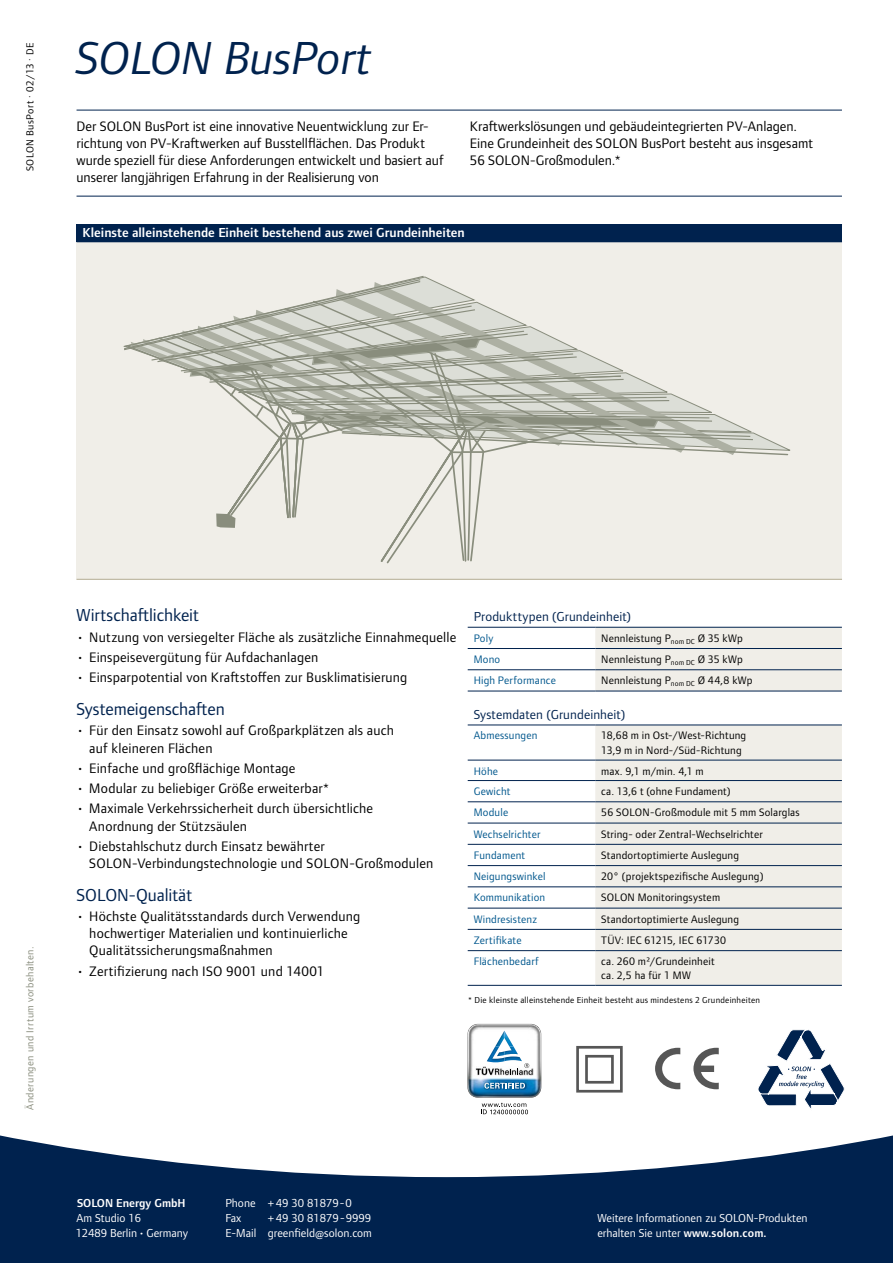
<style>
.page{position:relative;width:893px;height:1263px;background:#fff}
.page>*{position:absolute;margin:0;border:0;box-sizing:border-box;transform-origin:0 0}
.t1{font:italic 48px "Foundry Form Sans";color:#00224e}
.SubHeadline{font:18px "Foundry Form Sans";color:#00224e}
.CopyText{font:14.25px/17.1px "Foundry Form Sans";letter-spacing:.01em;color:#000}
.Grafiken_Headline{font:600 13.5px "Foundry Form Sans OT2";color:#fff}
.SubHeadline-2{font:13.5px "Foundry Form Sans";letter-spacing:.01em;color:#00224e}
.Footer_Adresse{font:12px/15px "Foundry Form Sans";color:#fff}
.Footer_Adresse-2{font:600 12px "Foundry Form Sans";color:#fff}
.Product_Facts_Tabell{font:11.25px "Foundry Form Sans";letter-spacing:.015em;color:#000}
.Product_Facts_Tabell-2{font:11.25px "Foundry Form Sans";letter-spacing:.015em;color:#00578d}
.LanguageVersion{font:10.5px "Foundry Form Sans";letter-spacing:.04em;color:#898d7d}
.LanguageVersion-2{font:10.5px "Foundry Form Sans";letter-spacing:.04em;color:#000}
.SubHeadline-3{font:9px "Foundry Form Sans";letter-spacing:.03em;color:#000}
.s1{font-weight:600}
</style>
<div class="page">
<hr style="left:77px;top:110px;width:765px;height:1px;background:#00224e">
<hr style="left:77px;top:196px;width:765px;height:1px;background:#00224e">
<svg style="left:0;top:1135px;width:893px;height:128px;fill:#00224e"></svg>
<div style="left:595px;top:628px;width:247px;height:63px;background:#f0eee8"></div>
<hr style="left:468px;top:627px;width:127px;height:1px;background:#00224e">
<hr style="left:595px;top:627px;width:247px;height:1px;background:#00224e">
<hr style="left:468px;top:648px;width:127px;height:1px;background:#00224e">
<hr style="left:595px;top:648px;width:247px;height:1px;background:#00224e">
<hr style="left:468px;top:669px;width:127px;height:1px;background:#00224e">
<hr style="left:595px;top:669px;width:247px;height:1px;background:#00224e">
<hr style="left:468px;top:691px;width:127px;height:1px;background:#00224e">
<hr style="left:595px;top:691px;width:247px;height:1px;background:#00224e">
<div style="left:595px;top:726px;width:247px;height:259px;background:#f0eee8"></div>
<hr style="left:468px;top:725px;width:127px;height:1px;background:#00224e">
<hr style="left:595px;top:725px;width:247px;height:1px;background:#00224e">
<hr style="left:468px;top:760px;width:127px;height:1px;background:#00224e">
<hr style="left:595px;top:760px;width:247px;height:1px;background:#00224e">
<hr style="left:468px;top:780px;width:127px;height:1px;background:#00224e">
<hr style="left:595px;top:780px;width:247px;height:1px;background:#00224e">
<hr style="left:468px;top:801px;width:127px;height:1px;background:#00224e">
<hr style="left:595px;top:801px;width:247px;height:1px;background:#00224e">
<hr style="left:468px;top:823px;width:127px;height:1px;background:#00224e">
<hr style="left:595px;top:823px;width:247px;height:1px;background:#00224e">
<hr style="left:468px;top:844px;width:127px;height:1px;background:#00224e">
<hr style="left:595px;top:844px;width:247px;height:1px;background:#00224e">
<hr style="left:468px;top:865px;width:127px;height:1px;background:#00224e">
<hr style="left:595px;top:865px;width:247px;height:1px;background:#00224e">
<hr style="left:468px;top:886px;width:127px;height:1px;background:#00224e">
<hr style="left:595px;top:886px;width:247px;height:1px;background:#00224e">
<hr style="left:468px;top:908px;width:127px;height:1px;background:#00224e">
<hr style="left:595px;top:908px;width:247px;height:1px;background:#00224e">
<hr style="left:468px;top:929px;width:127px;height:1px;background:#00224e">
<hr style="left:595px;top:929px;width:247px;height:1px;background:#00224e">
<hr style="left:468px;top:950px;width:127px;height:1px;background:#00224e">
<hr style="left:595px;top:950px;width:247px;height:1px;background:#00224e">
<hr style="left:468px;top:985px;width:127px;height:1px;background:#00224e">
<hr style="left:595px;top:985px;width:247px;height:1px;background:#00224e">
<div style="left:77px;top:225px;width:765px;height:17px;background:#00224e"></div>
<div style="left:77px;top:242px;width:765px;height:337px;background:#f0eee8"></div>
<hr style="left:77px;top:224px;width:765px;height:1px;background:#00224e">
<hr style="left:77px;top:579px;width:765px;height:1px;background:#b6af96">
<svg style="left:123px;top:276px;width:668px;height:288px"></svg>
<svg style="left:576px;top:1046px;width:47px;height:46px"></svg>
<svg style="left:655px;top:1048px;width:25px;height:41px"></svg>
<svg style="left:693px;top:1048px;width:26px;height:41px"></svg>
<svg style="left:758px;top:1029px;width:87px;height:80px"></svg>
<svg style="left:467px;top:1024px;width:74px;height:90px"></svg>
<p class="LanguageVersion-2" style="left:24px;top:171px;width:130px;rotate:-90deg">SOLON BusPort · 02/13 · DE</p>
<p class="t1" style="left:77px;top:31px;width:295px">SOLON BusPort</p>
<p class="CopyText" style="left:77px;top:117px;width:369px">Der SOLON BusPort ist eine innovative Neuentwicklung zur Er&shy;richtung von PV-Kraftwerken auf Busstellflächen. Das Produkt wurde speziell für diese Anforderungen entwickelt und basiert auf unserer langjährigen Erfahrung in der Realisierung von</p>
<p class="CopyText" style="left:470px;top:117px;width:345px">Kraftwerkslösungen und gebäudeintegrierten PV-Anlagen.<br>Eine Grundeinheit des SOLON BusPort besteht aus insgesamt<br>56 SOLON-Großmodulen.*</p>
<p class="Grafiken_Headline" style="left:83px;top:223px;width:384px">Kleinste alleinstehende Einheit bestehend aus zwei Grundeinheiten</p>
<p class="LanguageVersion" style="left:24px;top:1110px;width:165px;rotate:-90deg">Änderungen und Irrtum vorbehalten.</p>
<p class="SubHeadline" style="left:77px;top:605px;width:124px">Wirtschaftlichkeit</p>
<p class="CopyText" style="left:77px;top:628px;width:381px">• Nutzung von versiegelter Fläche als zusätzliche Einnahmequelle</p>
<p class="CopyText" style="left:77px;top:648px;width:243px">• Einspeisevergütung für Aufdachanlagen</p>
<p class="CopyText" style="left:77px;top:669px;width:332px">• Einsparpotential von Kraftstoffen zur Busklimatisierung</p>
<p class="SubHeadline" style="left:77px;top:698px;width:150px">Systemeigenschaften</p>
<p class="CopyText" style="left:89px;top:722px;width:306px;text-indent:-13px">• Für den Einsatz sowohl auf Großparkplätzen als auch auf kleineren Flächen</p>
<p class="CopyText" style="left:77px;top:759px;width:220px">• Einfache und großflächige Montage</p>
<p class="CopyText" style="left:77px;top:780px;width:255px">• Modular zu beliebiger Größe erweiterbar*</p>
<p class="CopyText" style="left:89px;top:800px;width:285px;text-indent:-13px">• Maximale Verkehrssicherheit durch übersichtliche<br>Anordnung der Stützsäulen</p>
<p class="CopyText" style="left:89px;top:837px;width:346px;text-indent:-13px">• Diebstahlschutz durch Einsatz bewährter<br>SOLON-Verbindungstechnologie und SOLON-Großmodulen</p>
<p class="SubHeadline" style="left:77px;top:884px;width:117px">SOLON-Qualität</p>
<p class="CopyText" style="left:89px;top:908px;width:272px;text-indent:-13px">• Höchste Qualitätsstandards durch Verwendung hochwertiger Materialien und kontinuierliche<br>Qualitätssicherungsmaßnahmen</p>
<p class="CopyText" style="left:77px;top:962px;width:249px">• Zertifizierung nach ISO 9001 und 14001</p>
<p class="SubHeadline-2" style="left:474px;top:609px;width:159px">Produkttypen (Grundeinheit)</p>
<p class="Product_Facts_Tabell-2" style="left:474px;top:631px;width:21px">Poly</p>
<p class="Product_Facts_Tabell" style="left:601px;top:631px;width:143px">Nennleistung P<sub>nom</sub> <sub>DC</sub> Ø 35 kWp</p>
<p class="Product_Facts_Tabell-2" style="left:474px;top:652px;width:28px">Mono</p>
<p class="Product_Facts_Tabell" style="left:601px;top:652px;width:143px">Nennleistung P<sub>nom</sub> <sub>DC</sub> Ø 35 kWp</p>
<p class="Product_Facts_Tabell-2" style="left:474px;top:674px;width:84px">High Performance</p>
<p class="Product_Facts_Tabell" style="left:601px;top:674px;width:153px">Nennleistung P<sub>nom</sub> <sub>DC</sub> Ø 44,8 kWp</p>
<p class="SubHeadline-2" style="left:474px;top:706px;width:153px">Systemdaten (Grundeinheit)</p>
<p class="Product_Facts_Tabell-2" style="left:474px;top:729px;width:65px">Abmessungen</p>
<p class="Product_Facts_Tabell" style="left:601px;top:729px;width:146px">18,68 m in Ost-/West-Richtung</p>
<p class="Product_Facts_Tabell" style="left:601px;top:743px;width:142px">13,9 m in Nord-/Süd-Richtung</p>
<p class="Product_Facts_Tabell-2" style="left:474px;top:764px;width:26px">Höhe</p>
<p class="Product_Facts_Tabell" style="left:601px;top:764px;width:104px">max. 9,1 m/min. 4,1 m</p>
<p class="Product_Facts_Tabell-2" style="left:474px;top:784px;width:38px">Gewicht</p>
<p class="Product_Facts_Tabell" style="left:601px;top:784px;width:131px">ca. 13,6 t (ohne Fundament)</p>
<p class="Product_Facts_Tabell-2" style="left:474px;top:806px;width:36px">Module</p>
<p class="Product_Facts_Tabell" style="left:601px;top:806px;width:200px">56 SOLON-Großmodule mit 5 mm Solarglas</p>
<p class="Product_Facts_Tabell-2" style="left:474px;top:827px;width:68px">Wechselrichter</p>
<p class="Product_Facts_Tabell" style="left:601px;top:827px;width:163px">String- oder Zentral-Wechselrichter</p>
<p class="Product_Facts_Tabell-2" style="left:474px;top:848px;width:53px">Fundament</p>
<p class="Product_Facts_Tabell" style="left:601px;top:848px;width:139px">Standortoptimierte Auslegung</p>
<p class="Product_Facts_Tabell-2" style="left:474px;top:870px;width:73px">Neigungswinkel</p>
<p class="Product_Facts_Tabell" style="left:601px;top:870px;width:164px">20° (projektspezifische Auslegung)</p>
<p class="Product_Facts_Tabell-2" style="left:474px;top:891px;width:73px">Kommunikation</p>
<p class="Product_Facts_Tabell" style="left:601px;top:891px;width:120px">SOLON Monitoringsystem</p>
<p class="Product_Facts_Tabell-2" style="left:474px;top:912px;width:65px">Windresistenz</p>
<p class="Product_Facts_Tabell" style="left:601px;top:912px;width:139px">Standortoptimierte Auslegung</p>
<p class="Product_Facts_Tabell-2" style="left:474px;top:933px;width:49px">Zertifikate</p>
<p class="Product_Facts_Tabell" style="left:601px;top:933px;width:126px">TÜV: IEC 61215, IEC 61730</p>
<p class="Product_Facts_Tabell-2" style="left:474px;top:955px;width:67px">Flächenbedarf</p>
<p class="Product_Facts_Tabell" style="left:601px;top:955px;width:115px">ca. 260 m²/Grundeinheit</p>
<p class="Product_Facts_Tabell" style="left:601px;top:969px;width:91px">ca. 2,5 ha für 1 MW</p>
<p class="SubHeadline-3" style="left:468px;top:995px;width:294px">* Die kleinste alleinstehende Einheit besteht aus mindestens 2 Grundeinheiten</p>
<p class="Footer_Adresse-2" style="left:77px;top:1196px;width:110px">SOLON Energy GmbH</p>
<p class="Footer_Adresse" style="left:225px;top:1196px;width:128px">Phone +49 30 81879-0</p>
<p class="Footer_Adresse" style="left:76px;top:1211px;width:66px">Am Studio 16</p>
<p class="Footer_Adresse" style="left:225px;top:1211px;width:17px">Fax</p>
<p class="Footer_Adresse" style="left:268px;top:1211px;width:105px">+49 30 81879-9999</p>
<p class="Footer_Adresse" style="left:76px;top:1226px;width:114px">12489 Berlin•Germany</p>
<p class="Footer_Adresse" style="left:225px;top:1226px;width:148px">E-Mail greenfield@solon.com</p>
<p class="Footer_Adresse" style="left:597px;top:1211px;width:212px">Weitere Informationen zu SOLON-Produkten erhalten Sie unter <span class="s1">www.solon.com.</span></p>
</div>
